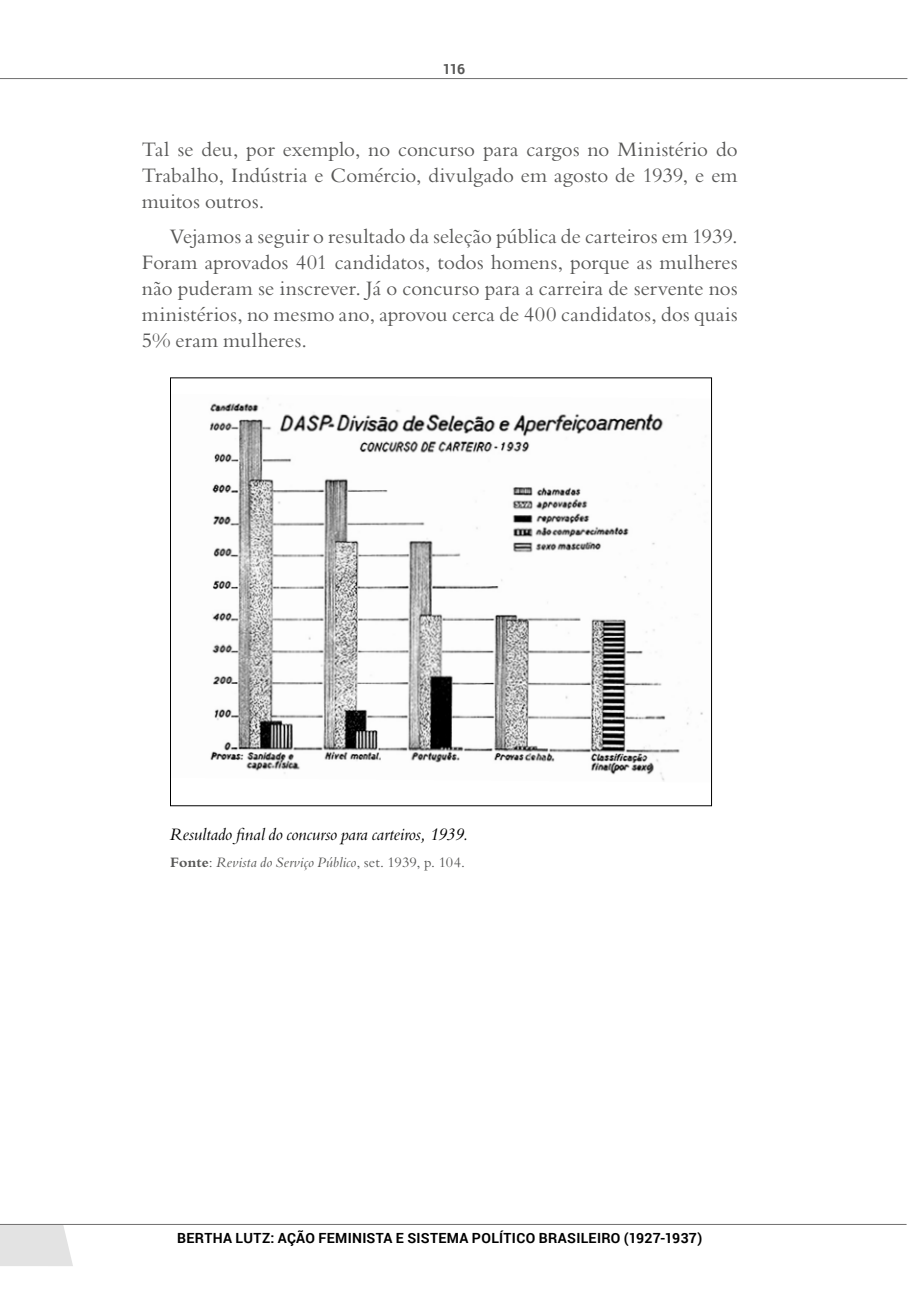
<style>
.page{position:relative;width:908px;height:1304px;background:#fff}
.page>*{position:absolute;margin:0;border:0;box-sizing:border-box;transform-origin:0 0}
.t1{font:20px/26px "Borgia Pro";letter-spacing:.005em;color:#575756;text-align:justify}
.t2{font:italic 17px "Borgia Pro";letter-spacing:-.005em;color:#000}
.t3{font:700 14px "Roboto";letter-spacing:.02em;color:#000}
.t4{font:italic 14px "Borgia Pro";letter-spacing:.015em;color:#575756}
.t5{font:700 14px "Roboto";color:#575756}
.s1{font-weight:700;font-style:normal}
.s2{font-style:normal}
</style>
<div class="page">
<div style="left:0;top:1225px;width:73px;height:41px;background:#e3e3e3"></div>
<hr style="left:0;top:1224px;width:906px;height:1px;background:#706f6f">
<hr style="left:0;top:78px;width:907px;height:1px;background:#706f6f">
<img style="left:209px;top:398px;width:496px;height:383px">
<p class="t5" style="left:442px;top:59px;width:24px">116</p>
<p class="t1" style="left:142px;top:137px;width:597px">Tal se deu, por exemplo, no concurso para cargos no Ministério do Trabalho, Indústria e Comércio, divulgado em agosto de 1939, e em muitos outros.</p>
<p class="t1" style="left:142px;top:223px;width:597px;text-indent:28px">Vejamos a seguir o resultado da seleção pública de carteiros em 1939.<br>Foram aprovados 401 candidatos, todos homens, porque as mulheres não puderam se inscrever. Já o concurso para a carreira de servente nos ministérios, no mesmo ano, aprovou cerca de 400 candidatos, dos quais 5% eram mulheres.</p>
<p class="t2" style="left:170px;top:824px;width:300px">Resultado final do concurso para carteiros, 1939.</p>
<p class="t4" style="left:170px;top:854px;width:296px"><span class="s1">Fonte</span><span class="s2">:</span> Revista do Serviço Público<span class="s2">, set. 1939, p. 104.</span></p>
<p class="t3" style="left:177px;top:1228px;width:20px">BERTHA</p>
<p class="t3" style="left:235px;top:1228px;width:18px">LUTZ</p>
<p class="t3" style="left:270px;top:1228px;width:27px">: AÇÃO</p>
<p class="t3" style="left:318px;top:1228px;width:58px">FEMINISTA</p>
<p class="t3" style="left:395px;top:1228px;width:36px">E SISTEMA</p>
<p class="t3" style="left:472px;top:1228px;width:10px">POL</p>
<p class="t3" style="left:499px;top:1228px;width:50px">ÍTICO BRAS</p>
<p class="t3" style="left:576px;top:1228px;width:127px">ILEIRO (1927-1937)</p>
</div>
